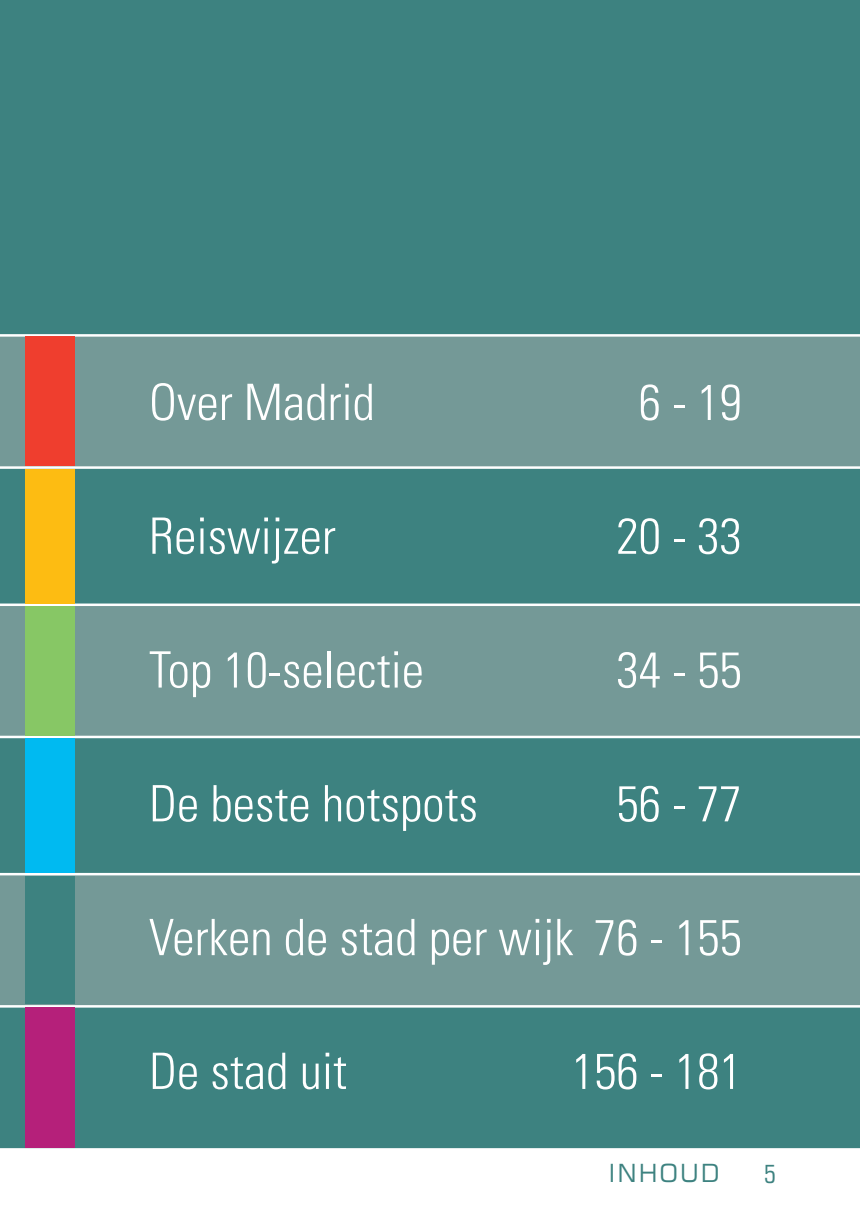
<style>
.page{position:relative;width:860px;height:1231px;background:#fff}
.page>*{position:absolute;margin:0;border:0;box-sizing:border-box;transform-origin:0 0}
.t1{font:300 condensed 50.25px "Univers";color:#fff}
.t2{font:25px "Square 721 BT";letter-spacing:.08em;color:#3d8280}
.t3{font:condensed 25px "Square 721 BT";color:#3d8280}
</style>
<div class="page">
<div style="left:0;top:0;width:860px;height:1149px;background:#3d8280"></div>
<div style="left:0;top:334px;width:860px;height:135px;background:#749997"></div>
<div style="left:0;top:603px;width:860px;height:135px;background:#749997"></div>
<div style="left:0;top:873px;width:860px;height:134px;background:#749997"></div>
<hr style="left:0;top:1148px;width:860px;height:2px;background:#fff">
<div style="left:25px;top:336px;width:49px;height:130px;background:#ef3e2e"></div>
<div style="left:25px;top:469px;width:49px;height:134px;background:#fdbc12"></div>
<div style="left:25px;top:605px;width:49px;height:130px;background:#87c765"></div>
<div style="left:25px;top:738px;width:49px;height:135px;background:#00baf1"></div>
<div style="left:25px;top:876px;width:50px;height:128px;background:#3d8280"></div>
<div style="left:25px;top:1007px;width:49px;height:141px;background:#b5207a"></div>
<p class="t1" style="left:149px;top:372px;width:227px">Over Madrid</p>
<p class="t1" style="left:638px;top:372px;width:105px">6 - 19</p>
<p class="t1" style="left:149px;top:506px;width:188px">Reiswijzer</p>
<p class="t1" style="left:616px;top:506px;width:127px">20 - 33</p>
<p class="t1" style="left:149px;top:639px;width:276px">Top 10-selectie</p>
<p class="t1" style="left:616px;top:639px;width:127px">34 - 55</p>
<p class="t1" style="left:149px;top:773px;width:330px">De beste hotspots</p>
<p class="t1" style="left:616px;top:773px;width:127px">56 - 77</p>
<p class="t1" style="left:149px;top:907px;width:594px">Verken de stad per wijk 76 - 155</p>
<p class="t1" style="left:149px;top:1041px;width:199px">De stad uit</p>
<p class="t1" style="left:572px;top:1041px;width:171px">156 - 181</p>
<p class="t2" style="left:609px;top:1157px;width:112px">INHOUD</p>
<p class="t3" style="left:764px;top:1158px;width:14px">5</p>
</div>
